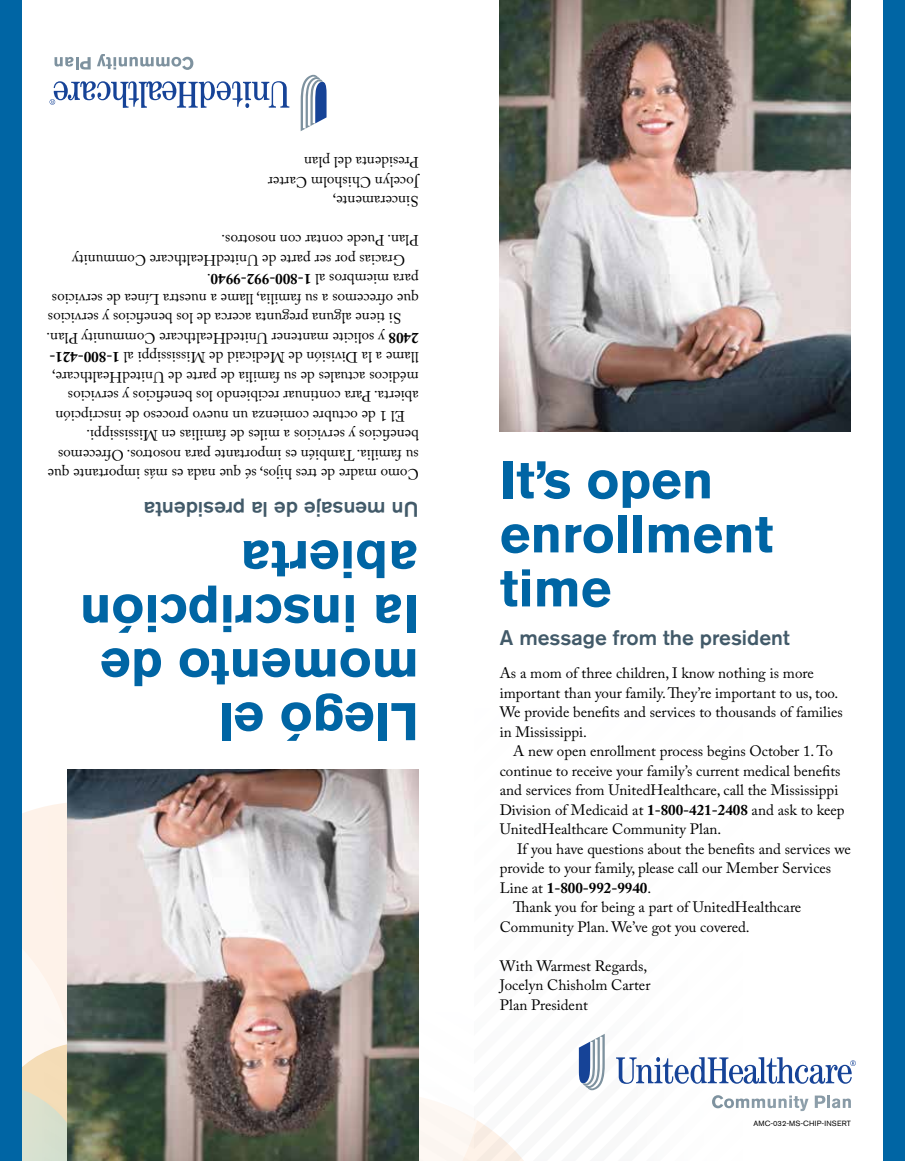
<style>
.page{position:relative;width:905px;height:1161px;background:#fff}
.page>*{position:absolute;margin:0;border:0;box-sizing:border-box;transform-origin:0 0}
.t1{font:700 52.5px/54px "Akzidenz Grotesk BE";color:#0065a4}
.t2{font:500 21px "Akzidenz Grotesk BE";color:#425a69}
.t3{font:15px/19.5px "Adobe Caslon Pro";color:#000}
.t4{font:700 15px "Adobe Caslon Pro";color:#000}
.t5{font:7.5px "Akzidenz Grotesk BE";letter-spacing:.02em;color:#000}
.s1{font-weight:700}
.s2{font-weight:400}
</style>
<div class="page">
<svg style="left:21px;top:648px;width:834px;height:513px"></svg>
<svg style="left:50px;top:81px;width:239px;height:27px"></svg>
<svg style="left:301px;top:75px;width:25px;height:56px"></svg>
<svg style="left:97px;top:54px;width:96px;height:16px"></svg>
<svg style="left:54px;top:57px;width:37px;height:13px"></svg>
<div style="left:709px;top:1075px;width:186px;height:86px;background:#fff"></div>
<img style="left:500px;top:0;width:350px;height:432px">
<div style="left:883px;top:0;width:21px;height:1161px;background:#0065a4"></div>
<div style="left:0;top:0;width:21px;height:1161px;background:#0065a4"></div>
<img style="left:68px;top:770px;width:350px;height:391px">
<p class="t3" style="left:418px;top:211px;width:152px;rotate:-180deg">Sinceramente,<br>Jocelyn Chisholm Carter<br>Presidenta del plan</p>
<p class="t3" style="left:418px;top:250px;width:199px;rotate:-180deg">Plan. Puede contar con nosotros.</p>
<p class="t3" style="left:405px;top:270px;width:334px;rotate:-180deg">Gracias por ser parte de UnitedHealthcare Community</p>
<p class="t3" style="left:418px;top:289px;width:213px;rotate:-180deg">para miembros al <span class="s1">1-800-992-9940</span>.</p>
<p class="t3" style="left:418px;top:309px;width:368px;rotate:-180deg">que ofrecemos a su familia, llame a nuestra Línea de servicios</p>
<p class="t3" style="left:401px;top:328px;width:355px;rotate:-180deg">Si tiene alguna pregunta acerca de los beneficios y servicios</p>
<p class="t3" style="left:418px;top:348px;width:374px;rotate:-180deg"><span class="s1">2408</span> y solicite mantener UnitedHealthcare Community Plan.</p>
<p class="t3" style="left:418px;top:367px;width:371px;rotate:-180deg">llame a la División de Medicaid de Mississippi al <span class="s1">1-800-421-</span></p>
<p class="t3" style="left:418px;top:387px;width:368px;rotate:-180deg">médicos actuales de su familia de parte de UnitedHealthcare,</p>
<p class="t3" style="left:418px;top:406px;width:352px;rotate:-180deg">abierta. Para continuar recibiendo los beneficios y servicios</p>
<p class="t3" style="left:405px;top:426px;width:351px;rotate:-180deg">El 1 de octubre comienza un nuevo proceso de inscripción</p>
<p class="t3" style="left:418px;top:484px;width:372px;rotate:-180deg">Como madre de tres hijos, sé que nada es más importante que su familia. También es importante para nosotros. Ofrecemos beneficios y servicios a miles de familias en Mississippi.</p>
<h2 class="t2" style="left:418px;top:523px;width:276px;rotate:-180deg">Un mensaje de la presidenta</h2>
<h1 class="t1" style="left:418px;top:748px;width:340px;rotate:-180deg">Llegó el momento de la inscripción abierta</h1>
<h1 class="t1" style="left:500px;top:453px;width:275px">It’s open enrollment time</h1>
<h2 class="t2" style="left:500px;top:625px;width:291px">A message from the president</h2>
<p class="t3" style="left:500px;top:663px;width:344px">As a mom of three children, I know nothing is more important than your family. They’re important to us, too.<br>We provide benefits and services to thousands of families in Mississippi.</p>
<p class="t3" style="left:500px;top:741px;width:346px;text-indent:14px">A new open enrollment process begins October 1. To continue to receive your family’s current medical benefits and services from UnitedHealthcare, call the Mississippi Division of Medicaid at <span class="s1">1-800-421-2408</span> and ask to keep UnitedHealthcare Community Plan.</p>
<p class="t3" style="left:517px;top:839px;width:335px">If you have questions about the benefits and services we</p>
<p class="t3" style="left:500px;top:858px;width:333px">provide to your family, please call our Member Services</p>
<p class="t4" style="left:500px;top:879px;width:153px"><span class="s2">Line at</span> 1-800-992-9940<span class="s2">.</span></p>
<p class="t3" style="left:513px;top:897px;width:289px">Thank you for being a part of UnitedHealthcare</p>
<p class="t3" style="left:500px;top:917px;width:251px">Community Plan. We’ve got you covered.</p>
<p class="t3" style="left:500px;top:956px;width:152px">With Warmest Regards,<br>Jocelyn Chisholm Carter<br>Plan President</p>
<p class="t5" style="left:753px;top:1119px;width:99px">AMC-032-MS-CHIP-INSERT</p>
</div>
